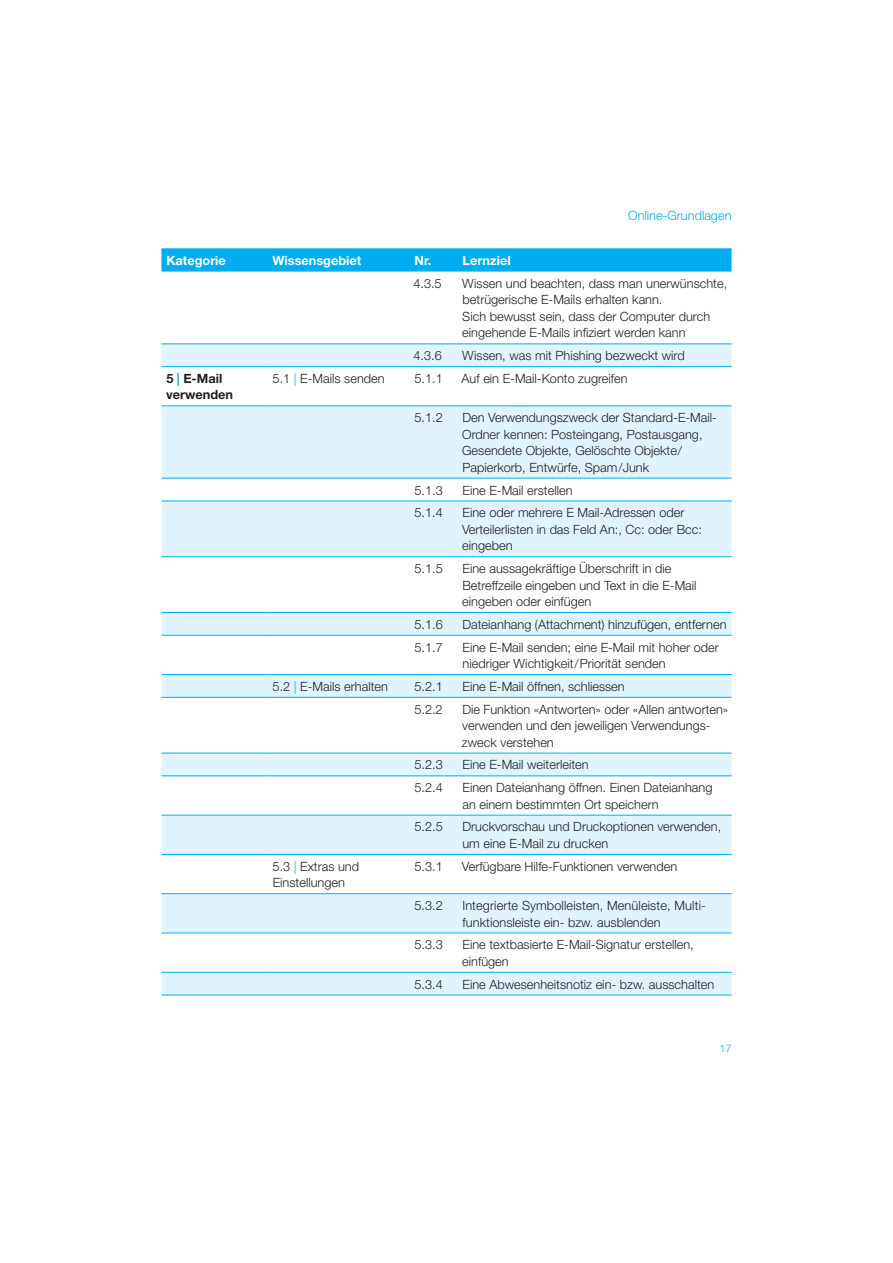
<style>
.page{position:relative;width:893px;height:1263px;background:#fff}
.page>*{position:absolute;margin:0;border:0;box-sizing:border-box;transform-origin:0 0}
.t1{font:300 12.75px/16.5px "Helvetica Neue";color:#231f20}
.t2{font:700 12.75px "Helvetica Neue";color:#fff}
.t3{font:300 12.75px "Helvetica Neue";color:#00aeef}
.t4{font:700 12.75px/16.5px "Helvetica Neue";color:#231f20}
.t5{font:300 10.5px "Helvetica Neue";color:#00aeef}
.s1{color:#00aeef}
</style>
<div class="page">
<div style="left:161px;top:250px;width:570px;height:22px;background:#00aeef"></div>
<svg style="left:161px;top:345px;width:570px;height:650px"></svg>
<hr style="left:161px;top:249px;width:107px;height:1px;background:#00aeef">
<hr style="left:268px;top:249px;width:463px;height:1px;background:#00aeef">
<hr style="left:161px;top:344px;width:107px;height:1px;background:#00aeef">
<hr style="left:268px;top:344px;width:463px;height:1px;background:#00aeef">
<hr style="left:161px;top:366px;width:107px;height:1px;background:#00aeef">
<hr style="left:268px;top:366px;width:463px;height:1px;background:#00aeef">
<hr style="left:161px;top:406px;width:107px;height:1px;background:#00aeef">
<hr style="left:268px;top:406px;width:463px;height:1px;background:#00aeef">
<hr style="left:161px;top:478px;width:107px;height:1px;background:#00aeef">
<hr style="left:268px;top:478px;width:463px;height:1px;background:#00aeef">
<hr style="left:161px;top:501px;width:107px;height:1px;background:#00aeef">
<hr style="left:268px;top:501px;width:463px;height:1px;background:#00aeef">
<hr style="left:161px;top:556px;width:107px;height:1px;background:#00aeef">
<hr style="left:268px;top:556px;width:463px;height:1px;background:#00aeef">
<hr style="left:161px;top:612px;width:107px;height:1px;background:#00aeef">
<hr style="left:268px;top:612px;width:463px;height:1px;background:#00aeef">
<hr style="left:161px;top:635px;width:107px;height:1px;background:#00aeef">
<hr style="left:268px;top:635px;width:463px;height:1px;background:#00aeef">
<hr style="left:161px;top:674px;width:107px;height:1px;background:#00aeef">
<hr style="left:268px;top:674px;width:463px;height:1px;background:#00aeef">
<hr style="left:161px;top:697px;width:107px;height:1px;background:#00aeef">
<hr style="left:268px;top:697px;width:463px;height:1px;background:#00aeef">
<hr style="left:161px;top:753px;width:107px;height:1px;background:#00aeef">
<hr style="left:268px;top:753px;width:463px;height:1px;background:#00aeef">
<hr style="left:161px;top:776px;width:107px;height:1px;background:#00aeef">
<hr style="left:268px;top:776px;width:463px;height:1px;background:#00aeef">
<hr style="left:161px;top:815px;width:107px;height:1px;background:#00aeef">
<hr style="left:268px;top:815px;width:463px;height:1px;background:#00aeef">
<hr style="left:161px;top:854px;width:107px;height:1px;background:#00aeef">
<hr style="left:268px;top:854px;width:463px;height:1px;background:#00aeef">
<hr style="left:161px;top:893px;width:107px;height:1px;background:#00aeef">
<hr style="left:268px;top:893px;width:463px;height:1px;background:#00aeef">
<hr style="left:161px;top:933px;width:107px;height:1px;background:#00aeef">
<hr style="left:268px;top:933px;width:463px;height:1px;background:#00aeef">
<hr style="left:161px;top:972px;width:107px;height:1px;background:#00aeef">
<hr style="left:268px;top:972px;width:463px;height:1px;background:#00aeef">
<hr style="left:161px;top:995px;width:107px;height:1px;background:#00aeef">
<hr style="left:268px;top:995px;width:463px;height:1px;background:#00aeef">
<p class="t3" style="left:628px;top:211px;width:105px">Online-Grundlagen</p>
<p class="t2" style="left:166px;top:256px;width:61px">Kategorie</p>
<p class="t2" style="left:272px;top:256px;width:90px">Wissensgebiet</p>
<p class="t2" style="left:414px;top:256px;width:18px">Nr.</p>
<p class="t2" style="left:462px;top:256px;width:50px">Lernziel</p>
<p class="t1" style="left:413px;top:276px;width:30px">4.3.5</p>
<p class="t1" style="left:462px;top:276px;width:266px">Wissen und beachten, dass man unerwünschte, betrügerische E-Mails erhalten kann.<br>Sich bewusst sein, dass der Computer durch eingehende E-Mails infiziert werden kann</p>
<p class="t1" style="left:413px;top:349px;width:30px">4.3.6</p>
<p class="t1" style="left:462px;top:349px;width:224px">Wissen, was mit Phishing bezweckt wird</p>
<p class="t4" style="left:166px;top:371px;width:68px">5 <span class="s1">|</span> E-Mail verwenden</p>
<p class="t1" style="left:273px;top:371px;width:113px">5.1 <span class="s1">|</span> E-Mails senden</p>
<p class="t1" style="left:414px;top:371px;width:30px">5.1.1</p>
<p class="t1" style="left:461px;top:371px;width:168px">Auf ein E-Mail-Konto zugreifen</p>
<p class="t1" style="left:414px;top:411px;width:30px">5.1.2</p>
<p class="t1" style="left:462px;top:411px;width:256px">Den Verwendungszweck der Standard-E-Mail-Ordner kennen: Posteingang, Postausgang, Gesendete Objekte, Gelöschte Objekte/ Papierkorb, Entwürfe, Spam/Junk</p>
<p class="t1" style="left:414px;top:483px;width:30px">5.1.3</p>
<p class="t1" style="left:462px;top:483px;width:112px">Eine E-Mail erstellen</p>
<p class="t1" style="left:414px;top:506px;width:30px">5.1.4</p>
<p class="t1" style="left:462px;top:506px;width:241px">Eine oder mehrere E Mail-Adressen oder<br>Verteilerlisten in das Feld An:, Cc: oder Bcc: eingeben</p>
<p class="t1" style="left:414px;top:561px;width:30px">5.1.5</p>
<p class="t1" style="left:462px;top:561px;width:236px">Eine aussagekräftige Überschrift in die<br>Betreffzeile eingeben und Text in die E-Mail eingeben oder einfügen</p>
<p class="t1" style="left:414px;top:617px;width:30px">5.1.6</p>
<p class="t1" style="left:462px;top:617px;width:265px">Dateianhang (Attachment) hinzufügen, entfernen</p>
<p class="t1" style="left:414px;top:640px;width:30px">5.1.7</p>
<p class="t1" style="left:462px;top:640px;width:258px">Eine E-Mail senden; eine E-Mail mit hoher oder niedriger Wichtigkeit/Priorität senden</p>
<p class="t1" style="left:272px;top:679px;width:117px">5.2 <span class="s1">|</span> E-Mails erhalten</p>
<p class="t1" style="left:414px;top:679px;width:30px">5.2.1</p>
<p class="t1" style="left:462px;top:679px;width:164px">Eine E-Mail öffnen, schliessen</p>
<p class="t1" style="left:414px;top:702px;width:30px">5.2.2</p>
<p class="t1" style="left:462px;top:702px;width:268px">Die Funktion «Antworten» oder «Allen antworten» verwenden und den jeweiligen Verwendungs&shy;zweck verstehen</p>
<p class="t1" style="left:414px;top:758px;width:30px">5.2.3</p>
<p class="t1" style="left:462px;top:758px;width:128px">Eine E-Mail weiterleiten</p>
<p class="t1" style="left:414px;top:781px;width:30px">5.2.4</p>
<p class="t1" style="left:462px;top:781px;width:251px">Einen Dateianhang öffnen. Einen Dateianhang an einem bestimmten Ort speichern</p>
<p class="t1" style="left:414px;top:820px;width:30px">5.2.5</p>
<p class="t1" style="left:462px;top:820px;width:260px">Druckvorschau und Druckoptionen verwenden, um eine E-Mail zu drucken</p>
<p class="t1" style="left:272px;top:859px;width:88px">5.3 <span class="s1">|</span> Extras und<br>Einstellungen</p>
<p class="t1" style="left:414px;top:859px;width:30px">5.3.1</p>
<p class="t1" style="left:462px;top:859px;width:217px">Verfügbare Hilfe-Funktionen verwenden</p>
<p class="t1" style="left:414px;top:898px;width:30px">5.3.2</p>
<p class="t1" style="left:462px;top:898px;width:245px">Integrierte Symbolleisten, Menüleiste, Multi&shy;funktionsleiste ein- bzw. ausblenden</p>
<p class="t1" style="left:414px;top:938px;width:30px">5.3.3</p>
<p class="t1" style="left:462px;top:938px;width:233px">Eine textbasierte E-Mail-Signatur erstellen, einfügen</p>
<p class="t1" style="left:414px;top:977px;width:30px">5.3.4</p>
<p class="t1" style="left:462px;top:977px;width:253px">Eine Abwesenheitsnotiz ein- bzw. ausschalten</p>
<p class="t5" style="left:719px;top:1045px;width:13px">17</p>
</div>
